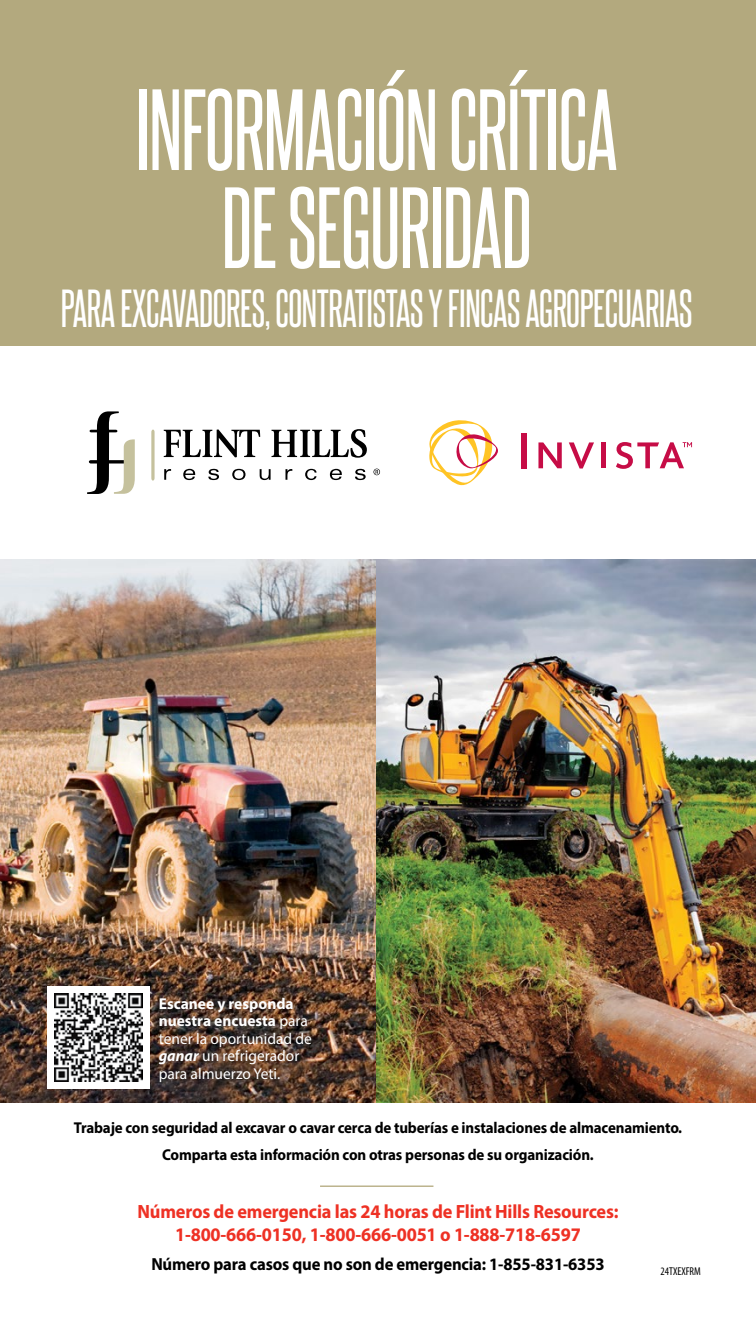
<style>
.page{position:relative;width:756px;height:1323px;background:#fff}
.page>*{position:absolute;margin:0;border:0;box-sizing:border-box;transform-origin:0 0}
.t1{font:98px/98px "Steelfish Rg";letter-spacing:-.01em;color:#fff;text-align:center;scale:.95 1}
.t2{font:45.5px "Steelfish Rg";letter-spacing:-.01em;color:#fff;scale:.95 1}
.t3{font:700 19.25px/23.1px "Myriad Pro";letter-spacing:-.01em;color:#ee3124;text-align:center;scale:.95 1}
.t4{font:700 17.5px "Myriad Pro";letter-spacing:-.01em;color:#000;scale:.95 1}
.t5{font:700 15.75px/26.8px "Myriad Pro";letter-spacing:-.01em;color:#000;text-align:center;scale:.95 1}
.t6{font:15.75px/17.5px "Myriad Pro";color:#fff}
.t7{font:condensed 11.38px "Myriad Pro";color:#000}
.s1{font-weight:700}
.s2{font-weight:700;font-style:italic}
</style>
<div class="page">
<div style="left:0;top:0;width:756px;height:346px;background:#b3a97e"></div>
<img style="left:0;top:559px;width:756px;height:543px">
<svg style="left:429px;top:420px;width:69px;height:66px"></svg>
<div style="left:521px;top:433px;width:5px;height:35px;background:#c60c46"></div>
<svg style="left:538px;top:442px;width:24px;height:26px"></svg>
<svg style="left:569px;top:442px;width:25px;height:27px"></svg>
<div style="left:601px;top:442px;width:5px;height:26px;background:#c60c46"></div>
<svg style="left:616px;top:442px;width:76px;height:27px"></svg>
<svg style="left:151px;top:430px;width:4px;height:51px"></svg>
<svg style="left:87px;top:411px;width:48px;height:83px"></svg>
<svg style="left:164px;top:429px;width:96px;height:28px"></svg>
<svg style="left:272px;top:429px;width:95px;height:29px"></svg>
<svg style="left:164px;top:469px;width:7px;height:11px"></svg>
<svg style="left:183px;top:469px;width:12px;height:11px"></svg>
<svg style="left:208px;top:469px;width:11px;height:11px"></svg>
<svg style="left:232px;top:469px;width:14px;height:11px"></svg>
<svg style="left:260px;top:469px;width:11px;height:11px"></svg>
<svg style="left:285px;top:469px;width:7px;height:11px"></svg>
<svg style="left:305px;top:469px;width:12px;height:11px"></svg>
<svg style="left:330px;top:469px;width:12px;height:11px"></svg>
<svg style="left:355px;top:469px;width:11px;height:11px"></svg>
<svg style="left:373px;top:469px;width:7px;height:6px"></svg>
<hr style="left:320px;top:1186px;width:113px;height:1px;background:#b3a97e">
<div style="left:47px;top:986px;width:103px;height:103px;background:#fff"></div>
<img style="left:54px;top:993px;width:89px;height:89px">
<h1 class="t1" style="left:136px;top:78px;width:509px">INFORMACIÓN CRÍTICA<br>DE SEGURIDAD</h1>
<h2 class="t2" style="left:61px;top:280px;width:666px">PARA EXCAVADORES, CONTRATISTAS Y FINCAS AGROPECUARIAS</h2>
<p class="t6" style="left:159px;top:994px;width:155px"><span class="s1">Escanee y responda nuestra encuesta</span> para tener la oportunidad de <span class="s2">ganar</span> un refrigerador para almuerzo Yeti.</p>
<p class="t5" style="left:74px;top:1114px;width:642px">Trabaje con seguridad al excavar o cavar cerca de tuberías e instalaciones de almacenamiento.<br>Comparta esta información con otras personas de su organización.</p>
<p class="t3" style="left:137px;top:1199px;width:508px">Números de emergencia las 24 horas de Flint Hills Resources:<br>1-800-666-0150, 1-800-666-0051 o 1-888-718-6597</p>
<p class="t4" style="left:151px;top:1253px;width:479px">Número para casos que no son de emergencia: 1-855-831-6353</p>
<p class="t7" style="left:660px;top:1264px;width:42px">24TXEXFRM</p>
</div>
